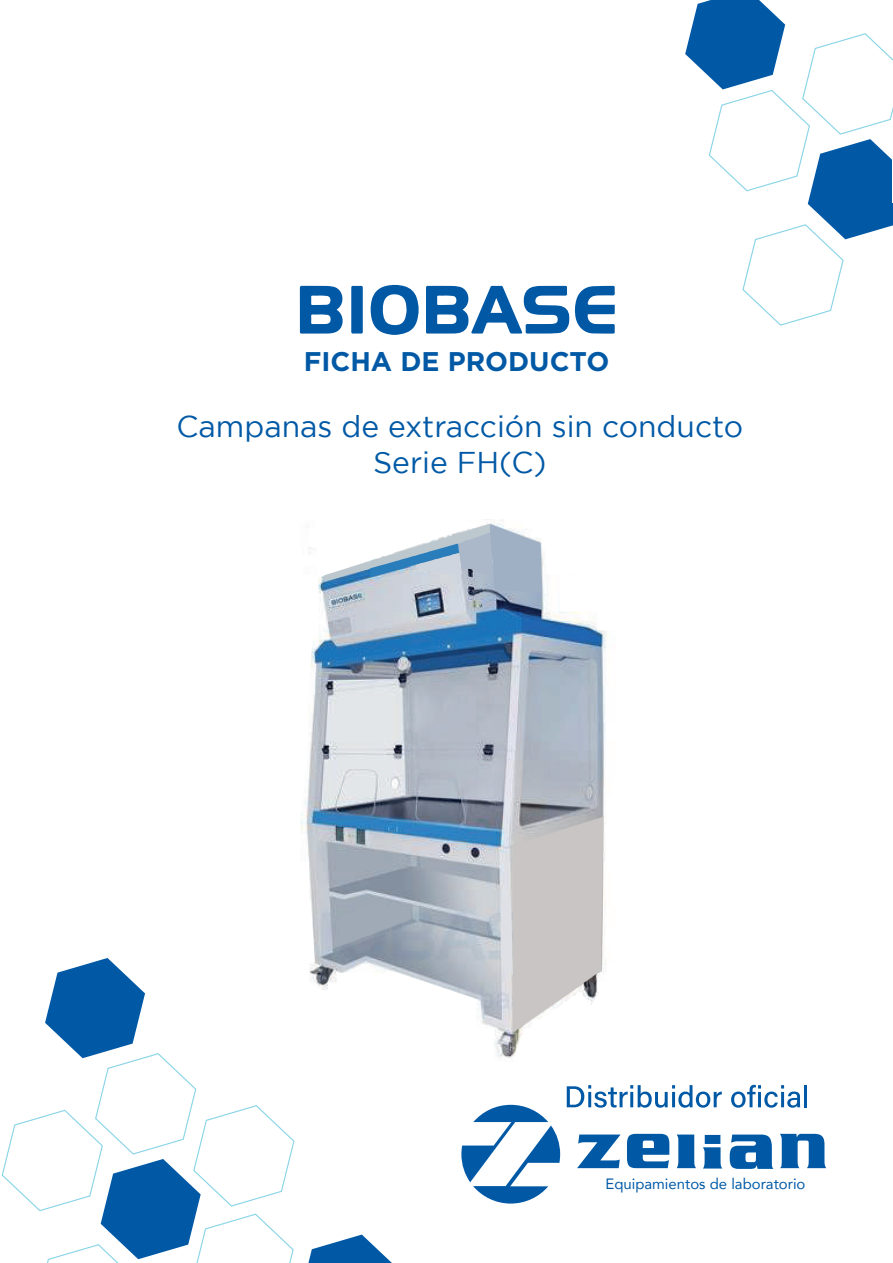
<style>
.page{position:relative;width:893px;height:1263px;background:#fff}
.page>*{position:absolute;margin:0;border:0;box-sizing:border-box;transform-origin:0 0}
.t1{font:30px/36px "Gotham";color:#0159a6;text-align:center}
.t2{font:700 27px "Gotham";color:#0159a6}
.t3{font:15px "Avenir";color:#0159a6}
</style>
<div class="page">
<svg style="left:370px;top:284px;width:49px;height:51px"></svg>
<svg style="left:300px;top:286px;width:43px;height:48px"></svg>
<svg style="left:426px;top:286px;width:189px;height:48px"></svg>
<svg style="left:351px;top:286px;width:12px;height:48px"></svg>
<svg style="left:567px;top:1085px;width:155px;height:23px"></svg>
<svg style="left:731px;top:1085px;width:69px;height:23px"></svg>
<hr style="left:804px;top:1085px;width:3px;height:22px;background:#0159a6">
<svg style="left:461px;top:1105px;width:99px;height:98px"></svg>
<svg style="left:577px;top:1134px;width:44px;height:34px"></svg>
<svg style="left:627px;top:1134px;width:42px;height:34px"></svg>
<svg style="left:677px;top:1134px;width:19px;height:34px"></svg>
<svg style="left:703px;top:1135px;width:19px;height:33px"></svg>
<svg style="left:730px;top:1134px;width:43px;height:35px"></svg>
<svg style="left:780px;top:1134px;width:46px;height:34px"></svg>
<svg style="left:685px;top:0;width:208px;height:326px"></svg>
<hr style="left:892px;top:136px;width:1px;height:67px;background:#fff">
<img style="left:300px;top:547px;width:307px;height:424px">
<svg style="left:411px;top:971px;width:231px;height:127px"></svg>
<svg style="left:501px;top:817px;width:102px;height:215px;background:#cecbcc"></svg>
<svg style="left:1px;top:897px;width:410px;height:366px"></svg>
<svg style="left:314px;top:519px;width:282px;height:74px"></svg>
<svg style="left:300px;top:602px;width:14px;height:215px"></svg>
<p class="t2" style="left:304px;top:346px;width:307px">FICHA DE PRODUCTO</p>
<p class="t1" style="left:176px;top:408px;width:568px">Campanas de extracción sin conducto<br>Serie FH(C)</p>
<p class="t3" style="left:606px;top:1172px;width:201px">Equipamientos de laboratorio</p>
</div>
